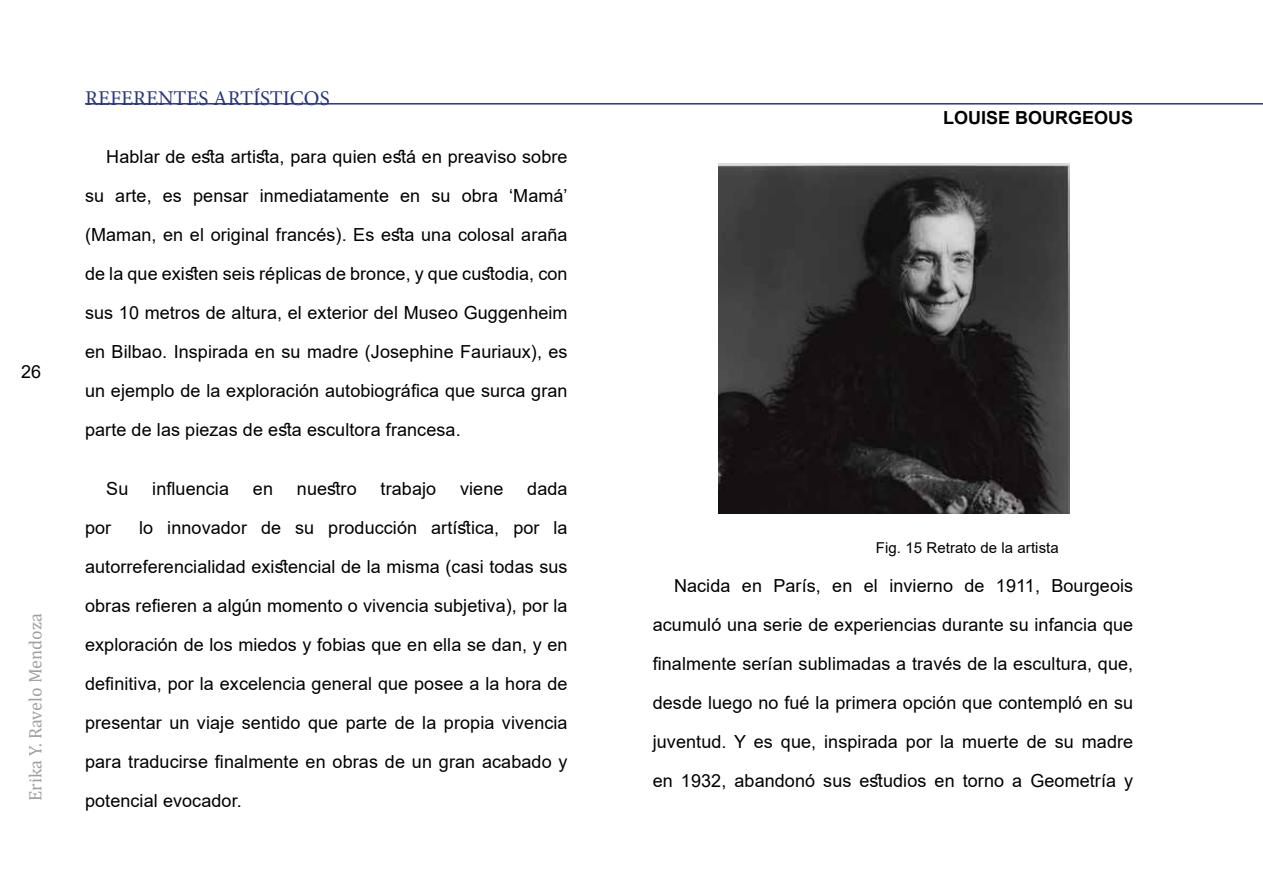
<style>
.page{position:relative;width:1263px;height:893px;background:#fff}
.page>*{position:absolute;margin:0;border:0;box-sizing:border-box;transform-origin:0 0}
.t1{font:21px "Minion Pro";color:#283583}
.t2{font:18px/39px "Arial";letter-spacing:.005em;color:#000;text-align:justify}
.t3{font:18px "Cambria";letter-spacing:.005em;color:#9f9f9f}
.t4{font:700 18px "Arial";color:#000}
.t5{font:15px "Arial";letter-spacing:.005em;color:#000}
</style>
<div class="page">
<img style="left:719px;top:163px;width:350px;height:351px">
<hr style="left:85px;top:103px;width:1178px;height:2px;background:#283583">
<p class="t2" style="left:21px;top:352px;width:22px">26</p>
<p class="t3" style="left:25px;top:801px;width:190px;rotate:-90deg">Erika Y. Ravelo Mendoza</p>
<p class="t1" style="left:85px;top:84px;width:246px">REFERENTES ARTÍSTICOS</p>
<p class="t2" style="left:85px;top:137px;width:484px;text-indent:21px">Hablar de esta artista, para quien está en preaviso sobre su arte, es pensar inmediatamente en su obra ‘Mamá’ (Maman, en el original francés). Es esta una colosal araña de la que existen seis réplicas de bronce, y que custodia, con sus 10 metros de altura, el exterior del Museo Guggenheim en Bilbao. Inspirada en su madre (Josephine Fauriaux), es un ejemplo de la exploración autobiográfica que surca gran parte de las piezas de esta escultora francesa.</p>
<p class="t2" style="left:106px;top:469px;width:24px">Su</p>
<p class="t2" style="left:152px;top:469px;width:78px">influencia</p>
<p class="t2" style="left:253px;top:469px;width:22px">en</p>
<p class="t2" style="left:297px;top:469px;width:61px">nuestro</p>
<p class="t2" style="left:381px;top:469px;width:57px">trabajo</p>
<p class="t2" style="left:460px;top:469px;width:45px">viene</p>
<p class="t2" style="left:527px;top:469px;width:42px">dada</p>
<p class="t2" style="left:85px;top:508px;width:28px">por</p>
<p class="t2" style="left:85px;top:508px;width:484px;text-indent:54px">lo innovador de su producción artística, por la autorreferencialidad existencial de la misma (casi todas sus obras refieren a algún momento o vivencia subjetiva), por la exploración de los miedos y fobias que en ella se dan, y en definitiva, por la excelencia general que posee a la hora de presentar un viaje sentido que parte de la propia vivencia para traducirse finalmente en obras de un gran acabado y potencial evocador.</p>
<p class="t4" style="left:943px;top:105px;width:192px">LOUISE BOURGEOUS</p>
<p class="t5" style="left:876px;top:537px;width:185px">Fig. 15 Retrato de la artista</p>
<p class="t2" style="left:653px;top:566px;width:482px;text-indent:21px">Nacida en París, en el invierno de 1911, Bourgeois acumuló una serie de experiencias durante su infancia que finalmente serían sublimadas a través de la escultura, que, desde luego no fué la primera opción que contempló en su juventud. Y es que, inspirada por la muerte de su madre en 1932, abandonó sus estudios en torno a Geometría y</p>
</div>
